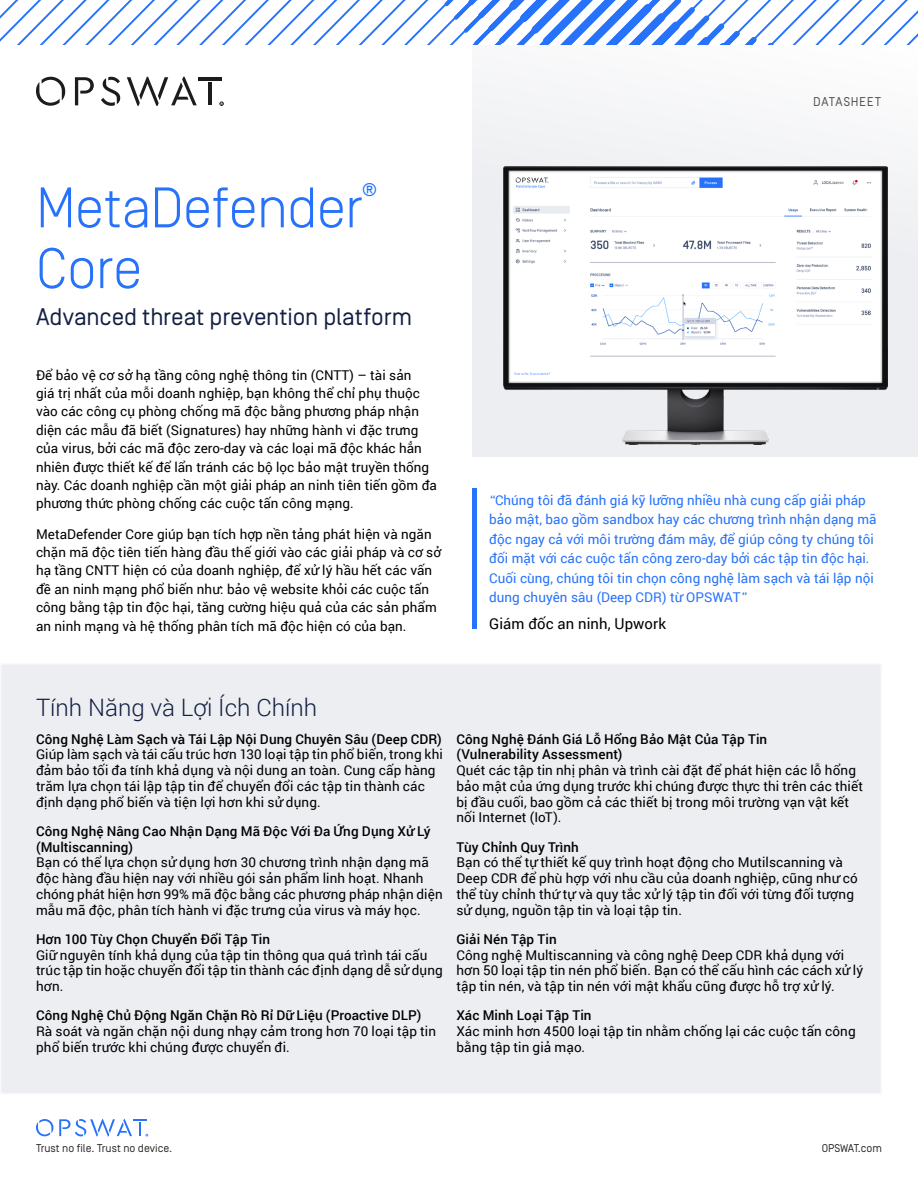
<style>
.page{position:relative;width:918px;height:1188px;background:#fff}
.page>*{position:absolute;margin:0;border:0;box-sizing:border-box;transform-origin:0 0}
.t1{font:300 57px "Simplon Norm";letter-spacing:-.015em;color:#2672fb}
.t2{font:24px "Simplon Norm";letter-spacing:-.005em;color:#111f42}
.t3{font:300 24px "Roboto";color:#111f42}
.t4{font:18.3px "Simplon Norm";color:#2672fb}
.t5{font:15px "Roboto";letter-spacing:.005em;color:#000}
.t6{font:13.5px/15.8px "Roboto";letter-spacing:.005em;color:#000}
.t7{font:500 13.5px/15.8px "Roboto";letter-spacing:.01em;color:#000}
.t8{font:13.5px/19.5px "Roboto";letter-spacing:.005em;color:#2672fb}
.t9{font:12.75px "Simplon Mono";letter-spacing:.005em;color:#535353}
.t10{font:11.25px "Simplon Norm";color:#282828}
.s1{font-family:"Simplon Norm";font-style:italic}
</style>
<div class="page">
<div style="left:472px;top:45px;width:446px;height:412px;background:#f4f5f6"></div>
<svg style="left:0;top:0;width:918px;height:45px"></svg>
<svg style="left:36px;top:1119px;width:112px;height:17px"></svg>
<div style="left:1px;top:664px;width:880px;height:430px;background:#edeef1"></div>
<div style="left:0;top:663px;width:882px;height:432px;border:2px solid #f9f9f8"></div>
<svg style="left:36px;top:77px;width:29px;height:29px"></svg>
<svg style="left:75px;top:77px;width:19px;height:28px"></svg>
<svg style="left:101px;top:77px;width:19px;height:29px"></svg>
<svg style="left:127px;top:77px;width:70px;height:29px"></svg>
<hr style="left:199px;top:77px;width:23px;height:3px;background:#1c1c1a">
<hr style="left:208px;top:82px;width:4px;height:23px;background:#1c1c1a">
<svg style="left:219px;top:101px;width:5px;height:5px"></svg>
<img style="left:503px;top:167px;width:384px;height:277px">
<div style="left:472px;top:488px;width:5px;height:141px;background:#2672fb"></div>
<p class="t9" style="left:813px;top:95px;width:70px">DATASHEET</p>
<h1 class="t1" style="left:36px;top:178px;width:328px">MetaDefender</h1>
<h3 class="t4" style="left:362px;top:180px;width:16px">®</h3>
<h1 class="t1" style="left:36px;top:238px;width:108px">Core</h1>
<h2 class="t2" style="left:36px;top:304px;width:378px">Advanced threat prevention platform</h2>
<p class="t6" style="left:36px;top:365px;width:403px;line-height:18.3px">Để bảo vệ cơ sở hạ tầng công nghệ thông tin (CNTT) – tài sản<br>giá trị nhất của mỗi doanh nghiệp, bạn không thể chỉ phụ thuộc vào các công cụ phòng chống mã độc bằng phương pháp nhận diện các mẫu đã biết (Signatures) hay những hành vi đặc trưng của virus, bởi các mã độc zero-day và các loại mã độc khác hẳn nhiên được thiết kế để lẩn tránh các bộ lọc bảo mật truyền thống này. Các doanh nghiệp cần một giải pháp an ninh tiên tiến gồm đa phương thức phòng chống các cuộc tấn công mạng.</p>
<p class="t6" style="left:36px;top:524px;width:407px;line-height:18.3px">MetaDefender Core giúp bạn tích hợp nền tảng phát hiện và ngăn chặn mã độc tiên tiến hàng đầu thế giới vào các giải pháp và cơ sở hạ tầng CNTT hiện có của doanh nghiệp, để xử lý hầu hết các vấn đề an ninh mạng phổ biến như: bảo vệ website khỏi các cuộc tấn công bằng tập tin độc hại, tăng cường hiệu quả của các sản phẩm an ninh mạng và hệ thống phân tích mã độc hiện có của bạn.</p>
<p class="t8" style="left:489px;top:490px;width:389px"><span class="s1">“</span>Chúng tôi đã đánh giá kỹ lưỡng nhiều nhà cung cấp giải pháp bảo mật, bao gồm sandbox hay các chương trình nhận dạng mã độc ngay cả với môi trường đám mây, để giúp công ty chúng tôi đối mặt với các cuộc tấn công zero-day bởi các tập tin độc hại.<br>Cuối cùng, chúng tôi tin chọn công nghệ làm sạch và tái lập nội dung chuyên sâu (Deep CDR) từ OPSWAT<span class="s1">”</span></p>
<p class="t5" style="left:489px;top:613px;width:178px">Giám đốc an ninh, Upwork</p>
<h2 class="t3" style="left:36px;top:691px;width:283px">Tính Năng và Lợi Ích Chính</h2>
<p class="t7" style="left:36px;top:730px;width:407px">Công Nghệ Làm Sạch và Tái Lập Nội Dung Chuyên Sâu (Deep CDR)</p>
<p class="t6" style="left:36px;top:746px;width:408px">Giúp làm sạch và tái cấu trúc hơn 130 loại tập tin phổ biến, trong khi đảm bảo tối đa tính khả dụng và nội dung an toàn. Cung cấp hàng trăm lựa chọn tái lập tập tin để chuyển đổi các tập tin thành các định dạng phổ biến và tiện lợi hơn khi sử dụng.</p>
<p class="t7" style="left:36px;top:823px;width:396px">Công Nghệ Nâng Cao Nhận Dạng Mã Độc Với Đa Ứng Dụng Xử Lý (Multiscanning)</p>
<p class="t6" style="left:36px;top:854px;width:408px">Bạn có thể lựa chọn sử dụng hơn 30 chương trình nhận dạng mã độc hàng đầu hiện nay với nhiều gói sản phẩm linh hoạt. Nhanh chóng phát hiện hơn 99% mã độc bằng các phương pháp nhận diện mẫu mã độc, phân tích hành vi đặc trưng của virus và máy học.</p>
<p class="t7" style="left:36px;top:931px;width:236px">Hơn 100 Tùy Chọn Chuyển Đổi Tập Tin</p>
<p class="t6" style="left:36px;top:946px;width:408px">Giữ nguyên tính khả dụng của tập tin thông qua quá trình tái cấu trúc tập tin hoặc chuyển đổi tập tin thành các định dạng dễ sử dụng hơn.</p>
<p class="t7" style="left:36px;top:1007px;width:387px">Công Nghệ Chủ Động Ngăn Chặn Rò Rỉ Dữ Liệu (Proactive DLP)</p>
<p class="t6" style="left:36px;top:1023px;width:402px">Rà soát và ngăn chặn nội dung nhạy cảm trong hơn 70 loại tập tin phổ biến trước khi chúng được chuyển đi.</p>
<p class="t7" style="left:456px;top:730px;width:312px">Công Nghệ Đánh Giá Lỗ Hổng Bảo Mật Của Tập Tin (Vulnerability Assessment)</p>
<p class="t6" style="left:456px;top:762px;width:408px">Quét các tập tin nhị phân và trình cài đặt để phát hiện các lỗ hổng bảo mật của ứng dụng trước khi chúng được thực thi trên các thiết bị đầu cuối, bao gồm cả các thiết bị trong môi trường vạn vật kết nối Internet (IoT).</p>
<p class="t7" style="left:456px;top:838px;width:124px">Tùy Chỉnh Quy Trình</p>
<p class="t6" style="left:456px;top:854px;width:403px">Bạn có thể tự thiết kế quy trình hoạt động cho Mutilscanning và Deep CDR để phù hợp với nhu cầu của doanh nghiệp, cũng như có thể tùy chỉnh thứ tự và quy tắc xử lý tập tin đối với từng đối tượng sử dụng, nguồn tập tin và loại tập tin.</p>
<p class="t7" style="left:456px;top:931px;width:102px">Giải Nén Tập Tin</p>
<p class="t6" style="left:456px;top:946px;width:408px">Công nghệ Multiscanning và công nghệ Deep CDR khả dụng với hơn 50 loại tập tin nén phổ biến. Bạn có thể cấu hình các cách xử lý tập tin nén, và tập tin nén với mật khẩu cũng được hỗ trợ xử lý.</p>
<p class="t7" style="left:456px;top:1007px;width:137px">Xác Minh Loại Tập Tin</p>
<p class="t6" style="left:456px;top:1023px;width:401px">Xác minh hơn 4500 loại tập tin nhằm chống lại các cuộc tấn công bằng tập tin giả mạo.</p>
<p class="t10" style="left:36px;top:1142px;width:138px">Trust no file. Trust no device.</p>
<p class="t10" style="left:822px;top:1142px;width:62px">OPSWAT.com</p>
</div>
